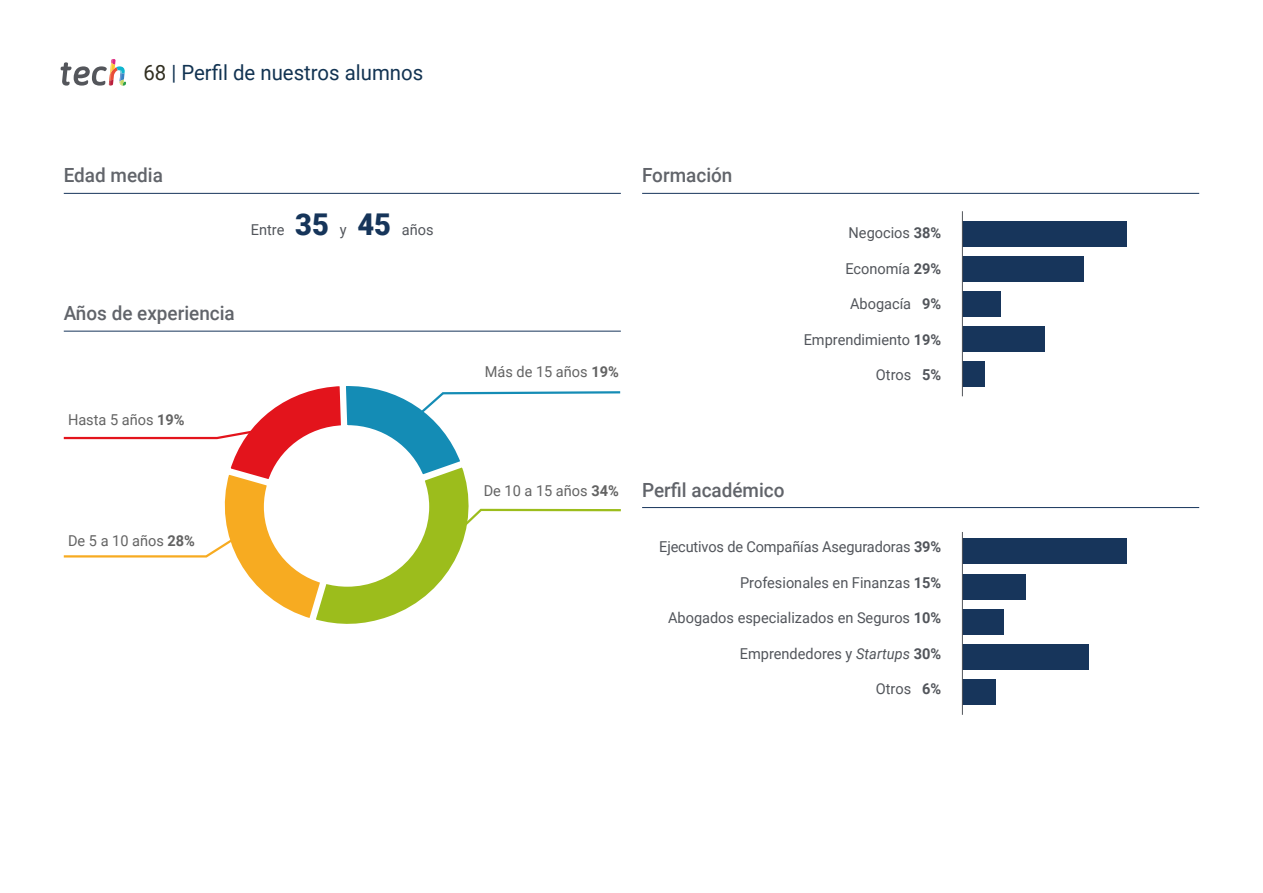
<style>
.page{position:relative;width:1263px;height:893px;background:#fff}
.page>*{position:absolute;margin:0;border:0;box-sizing:border-box;transform-origin:0 0}
.t1{font:21px "Roboto";color:#123352}
.t2{font:500 19.5px "Roboto";color:#61646a}
.t3{font:15px "Roboto";color:#52555b}
.t4{font:15px "Roboto";color:#636363}
.s1{color:#312e20}
.s2{font-weight:900;font-size:30px;color:#16355a}
.s3{font-weight:700}
.s4{font-style:italic}
</style>
<div class="page">
<hr style="left:64px;top:193px;width:557px;height:1px;background:#17355b">
<hr style="left:642px;top:193px;width:557px;height:1px;background:#17355b">
<div style="left:962px;top:222px;width:165px;height:25px;background:#17355b"></div>
<div style="left:962px;top:256px;width:121px;height:26px;background:#17355b"></div>
<div style="left:962px;top:291px;width:38px;height:26px;background:#17355b"></div>
<div style="left:962px;top:326px;width:83px;height:26px;background:#17355b"></div>
<div style="left:962px;top:361px;width:22px;height:25px;background:#17355b"></div>
<hr style="left:962px;top:211px;width:1px;height:185px;background:#52555b">
<div style="left:962px;top:574px;width:64px;height:26px;background:#17355b"></div>
<div style="left:962px;top:538px;width:165px;height:26px;background:#17355b"></div>
<hr style="left:642px;top:507px;width:557px;height:1px;background:#17355b">
<div style="left:962px;top:609px;width:41px;height:26px;background:#17355b"></div>
<div style="left:962px;top:644px;width:127px;height:26px;background:#17355b"></div>
<div style="left:962px;top:679px;width:33px;height:25px;background:#17355b"></div>
<hr style="left:962px;top:532px;width:1px;height:183px;background:#52555b">
<hr style="left:64px;top:331px;width:557px;height:1px;background:#17355b">
<svg style="left:63px;top:386px;width:558px;height:238px"></svg>
<svg style="left:61px;top:59px;width:65px;height:27px"></svg>
<h1 class="t1" style="left:144px;top:57px;width:281px"><span class="s1">68</span> | Perfil de nuestros alumnos</h1>
<h2 class="t2" style="left:64px;top:161px;width:101px">Edad media</h2>
<h2 class="t2" style="left:642px;top:161px;width:92px">Formación</h2>
<p class="t3" style="left:251px;top:219px;width:184px">Entre <span class="s2">35</span> y <span class="s2">45</span> años</p>
<h2 class="t2" style="left:64px;top:300px;width:173px">Años de experiencia</h2>
<p class="t4" style="left:68px;top:409px;width:118px">Hasta 5 años <span class="s3">19%</span></p>
<p class="t4" style="left:485px;top:361px;width:136px">Más de 15 años <span class="s3">19%</span></p>
<p class="t3" style="left:848px;top:222px;width:94px">Negocios <span class="s3">38%</span></p>
<p class="t3" style="left:845px;top:258px;width:97px">Economía <span class="s3">29%</span></p>
<p class="t3" style="left:850px;top:293px;width:93px">Abogacía <span class="s3">9%</span></p>
<p class="t3" style="left:804px;top:329px;width:139px">Emprendimiento <span class="s3">19%</span></p>
<p class="t3" style="left:876px;top:364px;width:67px">Otros <span class="s3">5%</span></p>
<p class="t4" style="left:484px;top:480px;width:137px">De 10 a 15 años <span class="s3">34%</span></p>
<h2 class="t2" style="left:642px;top:476px;width:144px">Perfil académico</h2>
<p class="t4" style="left:68px;top:530px;width:128px">De 5 a 10 años <span class="s3">28%</span></p>
<p class="t3" style="left:659px;top:536px;width:283px">Ejecutivos de Compañías Aseguradoras <span class="s3">39%</span></p>
<p class="t3" style="left:740px;top:572px;width:203px">Profesionales en Finanzas <span class="s3">15%</span></p>
<p class="t3" style="left:668px;top:607px;width:275px">Abogados especializados en Seguros <span class="s3">10%</span></p>
<p class="t3" style="left:740px;top:643px;width:203px">Emprendedores y <span class="s4">Startups</span> <span class="s3">30%</span></p>
<p class="t3" style="left:876px;top:678px;width:67px">Otros <span class="s3">6%</span></p>
</div>
